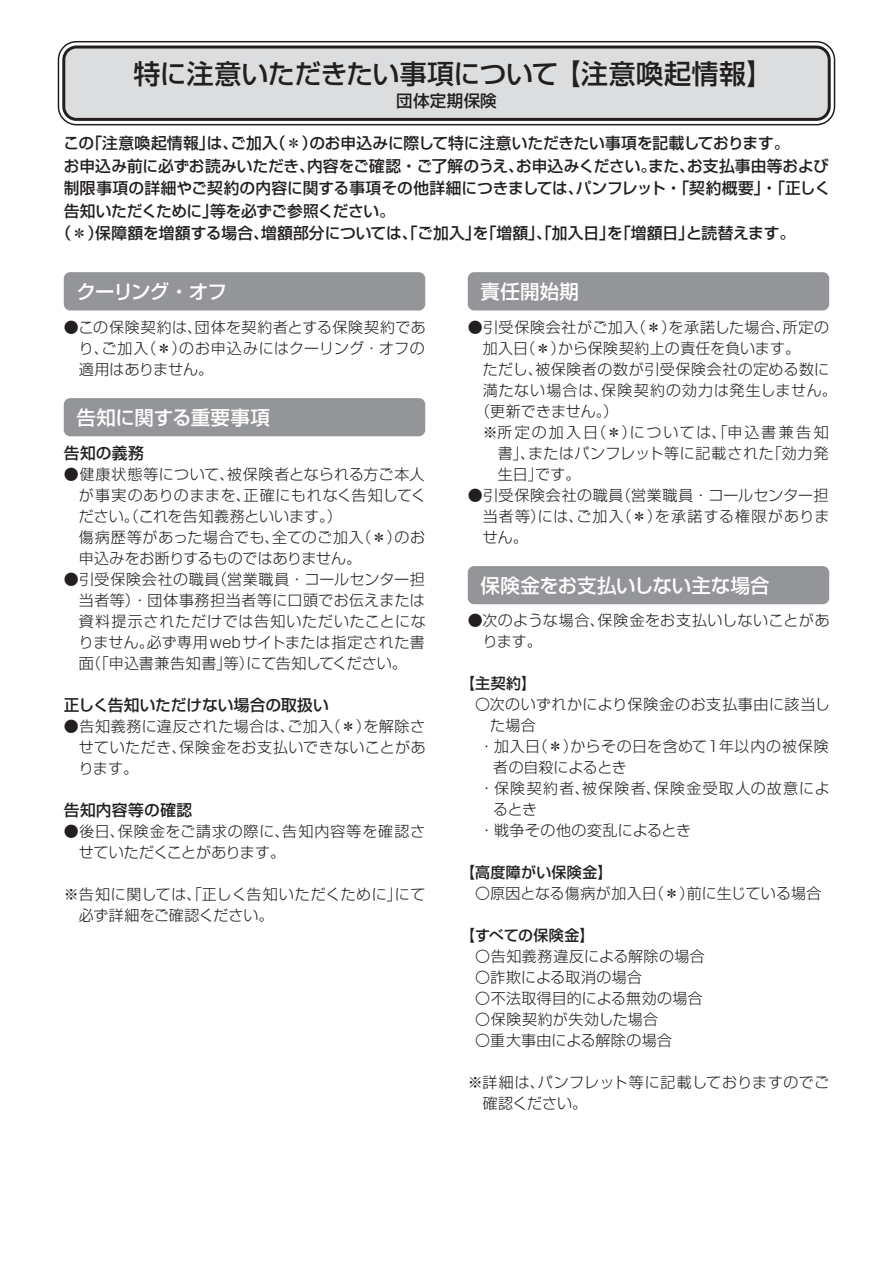
<style>
.page{position:relative;width:893px;height:1263px;background:#fff}
.page>*{position:absolute;margin:0;border:0;box-sizing:border-box;transform-origin:0 0}
.t1{font:500 27px "Shin Go Pr 5";letter-spacing:-.01em;color:#231f20}
.t2{font:500 19.5px "Shin Go Pr 5";letter-spacing:-.01em;color:#fff}
.t3{font:500 16.5px "Shin Go Pr 5";letter-spacing:.02em;color:#231f20}
.t4{font:500 15.75px "Shin Go Pr 5";letter-spacing:-.005em;color:#231f20}
.t5{font:500 15.75px "Shin Go Pr 5";letter-spacing:-.025em;color:#231f20}
.t6{font:500 15.75px "Shin Go Pr 5";letter-spacing:.025em;color:#231f20}
.t7{font:300 15px/21px "Shin Go Pr 5";letter-spacing:.03em;color:#231f20}
.t8{font:500 15px "Shin Go Pr 5";letter-spacing:.025em;color:#231f20}
.t9{font:300 15px "Shin Go Pr 5";letter-spacing:.005em;color:#231f20}
.t10{font:300 15px "Shin Go Pr 5";letter-spacing:.065em;color:#231f20}
.t11{font:300 15px "Shin Go Pr 5";letter-spacing:.135em;color:#231f20}
.t12{font:300 15px "Shin Go Pr 5";letter-spacing:.085em;color:#231f20}
.t13{font:300 15px "Shin Go Pr 5";letter-spacing:.01em;color:#231f20}
.t14{font:300 15px "Shin Go Pr 5";letter-spacing:-.005em;color:#231f20}
</style>
<div class="page">
<div style="left:64px;top:47px;width:765px;height:72px;background:#dcdddf;border-radius:13px"></div>
<div style="left:62px;top:46px;width:769px;height:75px;border:3px solid #231f20;border-radius:13px"></div>
<div style="left:58px;top:41px;width:777px;height:84px;border:2px solid #231f20;border-radius:18px"></div>
<div style="left:64px;top:272px;width:361px;height:38px;background:#939598;border-radius:6px"></div>
<div style="left:64px;top:398px;width:361px;height:38px;background:#939598;border-radius:6px"></div>
<div style="left:468px;top:272px;width:361px;height:38px;background:#939598;border-radius:6px"></div>
<div style="left:468px;top:566px;width:361px;height:38px;background:#939598;border-radius:6px"></div>
<h1 class="t1" style="left:133px;top:52px;width:641px">特に注意いただきたい事項について 【注意喚起情報】</h1>
<p class="t3" style="left:396px;top:88px;width:102px">団体定期保険</p>
<p class="t4" style="left:64px;top:130px;width:727px">この「注意喚起情報」は、ご加入（＊）のお申込みに際して特に注意いただきたい事項を記載しております。</p>
<p class="t4" style="left:64px;top:153px;width:766px">お申込み前に必ずお読みいただき、内容をご確認・ご了解のうえ、お申込みください。また、お支払事由等および</p>
<p class="t4" style="left:64px;top:175px;width:768px">制限事項の詳細やご契約の内容に関する事項その他詳細につきましては、パンフレット・「契約概要」・「正しく</p>
<p class="t5" style="left:64px;top:198px;width:333px">告知いただくために」等を必ずご参照ください。</p>
<p class="t4" style="left:56px;top:220px;width:741px">（＊）保障額を増額する場合、増額部分については、「ご加入」を「増額」、「加入日」を「増額日」と読替えます。</p>
<h2 class="t2" style="left:77px;top:275px;width:152px">クーリング・オフ</h2>
<p class="t7" style="left:79px;top:315px;width:349px;text-align:justify;text-indent:-15px">●この保険契約は、団体を契約者とする保険契約であり、ご加入（＊）のお申込みにはクーリング・オフの適用はありません。</p>
<h2 class="t2" style="left:77px;top:401px;width:195px">告知に関する重要事項</h2>
<p class="t4" style="left:64px;top:440px;width:82px">告知の義務</p>
<p class="t7" style="left:79px;top:462px;width:348px;text-indent:-15px">●健康状態等について、被保険者となられる方ご本人が事実のありのままを、正確にもれなく告知してください。（これを告知義務といいます。）<br>傷病歴等があった場合でも、全てのご加入（＊）のお申込みをお断りするものではありません。</p>
<p class="t7" style="left:79px;top:567px;width:349px;text-align:justify;text-indent:-15px">●引受保険会社の職員（営業職員・コールセンター担当者等）・団体事務担当者等に口頭でお伝えまたは資料提示されただけでは告知いただいたことになりません。必ず専用webサイトまたは指定された書面（「申込書兼告知書」等）にて告知してください。</p>
<p class="t4" style="left:64px;top:692px;width:267px">正しく告知いただけない場合の取扱い</p>
<p class="t7" style="left:79px;top:714px;width:349px;text-align:justify;text-indent:-15px">●告知義務に違反された場合は、ご加入（＊）を解除させていただき、保険金をお支払いできないことがあります。</p>
<p class="t6" style="left:64px;top:797px;width:130px">告知内容等の確認</p>
<p class="t7" style="left:79px;top:819px;width:348px;text-indent:-15px">●後日、保険金をご請求の際に、告知内容等を確認させていただくことがあります。</p>
<p class="t7" style="left:79px;top:882px;width:348px;text-indent:-15px">※告知に関しては、「正しく告知いただくために」にて必ず詳細をご確認ください。</p>
<h2 class="t2" style="left:480px;top:275px;width:100px">責任開始期</h2>
<p class="t7" style="left:468px;top:315px;width:363px">●引受保険会社がご加入（＊）を承諾した場合、所定の</p>
<p class="t13" style="left:483px;top:336px;width:319px">加入日（＊）から保険契約上の責任を負います。</p>
<p class="t7" style="left:483px;top:357px;width:348px">ただし、被保険者の数が引受保険会社の定める数に</p>
<p class="t10" style="left:483px;top:378px;width:355px">満たない場合は、保険契約の効力は発生しません。</p>
<p class="t14" style="left:475px;top:399px;width:145px">（更新できません。）</p>
<p class="t11" style="left:483px;top:420px;width:347px">※所定の加入日（＊）については、「申込書兼告知</p>
<p class="t7" style="left:498px;top:441px;width:332px">書」、またはパンフレット等に記載された「効力発</p>
<p class="t7" style="left:498px;top:462px;width:84px">生日」です。</p>
<p class="t7" style="left:483px;top:483px;width:348px;text-align:justify;text-indent:-15px">●引受保険会社の職員（営業職員・コールセンター担当者等）には、ご加入（＊）を承諾する権限がありません。</p>
<h2 class="t2" style="left:480px;top:570px;width:291px">保険金をお支払いしない主な場合</h2>
<p class="t7" style="left:483px;top:608px;width:349px;text-indent:-15px">●次のような場合、保険金をお支払いしないことがあります。</p>
<p class="t8" style="left:460px;top:671px;width:78px">【主契約】</p>
<p class="t7" style="left:475px;top:692px;width:356px">〇次のいずれかにより保険金のお支払事由に該当し</p>
<p class="t7" style="left:490px;top:713px;width:47px">た場合</p>
<p class="t7" style="left:479px;top:734px;width:351px">・加入日（＊）からその日を含めて１年以内の被保険</p>
<p class="t14" style="left:493px;top:755px;width:135px">者の自殺によるとき</p>
<p class="t12" style="left:479px;top:776px;width:352px">・保険契約者、被保険者、保険金受取人の故意によ</p>
<p class="t7" style="left:493px;top:797px;width:46px">るとき</p>
<p class="t7" style="left:479px;top:818px;width:214px">・戦争その他の変乱によるとき</p>
<p class="t8" style="left:460px;top:860px;width:154px">【高度障がい保険金】</p>
<p class="t9" style="left:475px;top:881px;width:348px">〇原因となる傷病が加入日（＊）前に生じている場合</p>
<p class="t8" style="left:460px;top:923px;width:136px">【すべての保険金】</p>
<p class="t7" style="left:475px;top:944px;width:231px">〇告知義務違反による解除の場合〇詐欺による取消の場合<br>〇不法取得目的による無効の場合〇保険契約が失効した場合<br>〇重大事由による解除の場合</p>
<p class="t7" style="left:483px;top:1070px;width:348px;text-indent:-15px">※詳細は、パンフレット等に記載しておりますのでご確認ください。</p>
</div>
